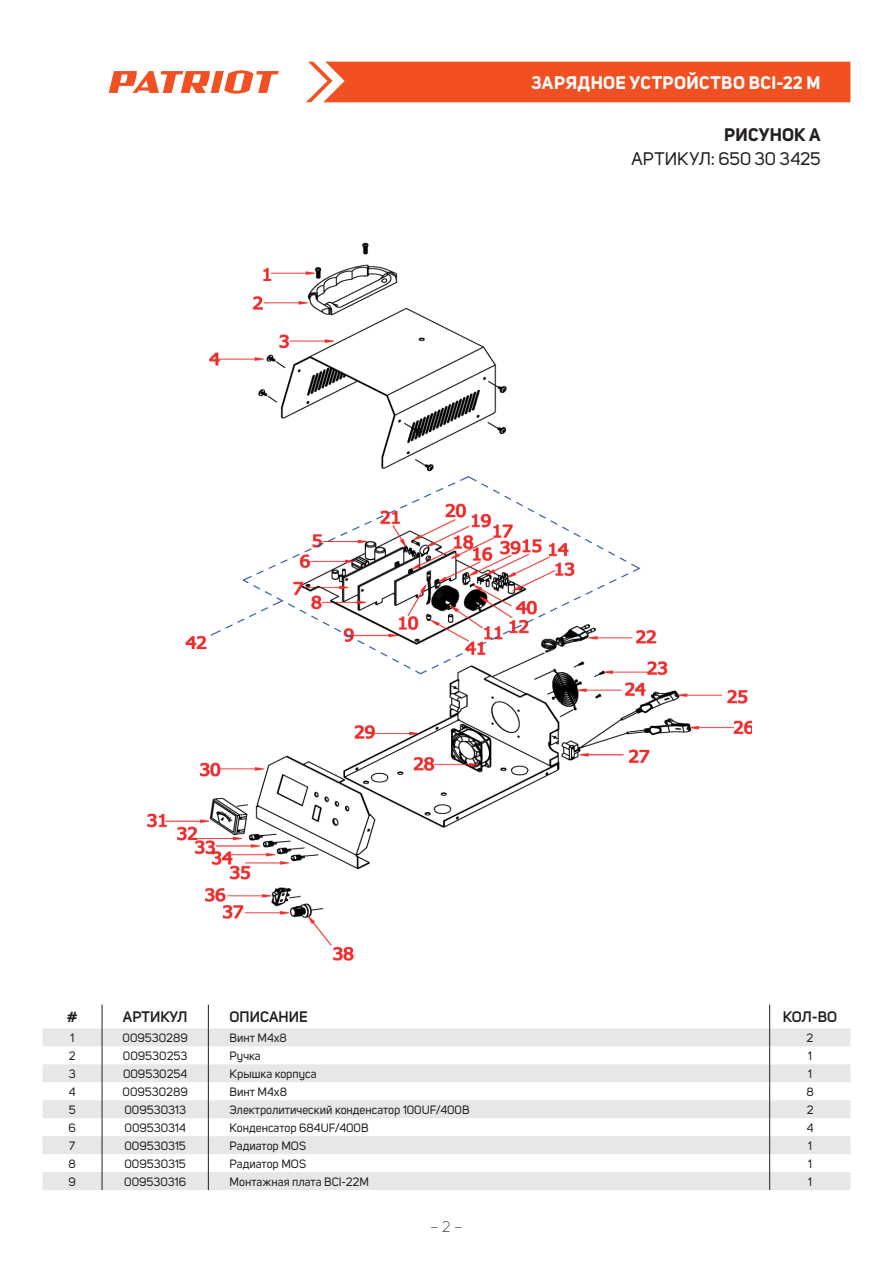
<style>
.page{position:relative;width:893px;height:1263px;background:#fff}
.page>*{position:absolute;margin:0;border:0;box-sizing:border-box;transform-origin:0 0}
.t1{font:700 18px "Uni Sans";letter-spacing:.025em;color:#fff}
.t2{font:18px "Uni Sans";color:#231f20}
.t3{font:700 18px "Uni Sans";letter-spacing:.01em;color:#231f20}
.t4{font:600 15px "Uni Sans";color:#231f20}
.t5{font:300 15px "Uni Sans";color:#231f20}
.t6{font:12px "Uni Sans";color:#231f20}
</style>
<div class="page">
<div style="left:306px;top:62px;width:544px;height:40px;background:#f15122"></div>
<svg style="left:109px;top:70px;width:170px;height:24px"></svg>
<svg style="left:43px;top:1028px;width:807px;height:162px;fill:#e6e7e9"></svg>
<svg style="left:102px;top:1005px;width:1px;height:185px"></svg>
<svg style="left:208px;top:1005px;width:1px;height:185px"></svg>
<svg style="left:769px;top:1005px;width:1px;height:185px"></svg>
<img style="left:147px;top:242px;width:605px;height:719px">
<h1 class="t1" style="left:531px;top:72px;width:291px">ЗАРЯДНОЕ УСТРОЙСТВО BCI-22 M</h1>
<h1 class="t3" style="left:724px;top:123px;width:98px">РИСУНОК A</h1>
<h1 class="t2" style="left:631px;top:148px;width:191px">АРТИКУЛ: 650 30 3425</h1>
<p class="t4" style="left:67px;top:1008px;width:12px">#</p>
<p class="t4" style="left:123px;top:1008px;width:66px">АРТИКУЛ</p>
<p class="t4" style="left:230px;top:1008px;width:80px">ОПИСАНИЕ</p>
<p class="t4" style="left:783px;top:1008px;width:56px">КОЛ-ВО</p>
<p class="t6" style="left:70px;top:1031px;width:5px">1</p>
<p class="t6" style="left:123px;top:1031px;width:67px">009530289</p>
<p class="t6" style="left:230px;top:1031px;width:59px">Винт М4х8</p>
<p class="t6" style="left:807px;top:1031px;width:8px">2</p>
<p class="t6" style="left:69px;top:1049px;width:8px">2</p>
<p class="t6" style="left:123px;top:1049px;width:66px">009530253</p>
<p class="t6" style="left:230px;top:1049px;width:33px">Ручка</p>
<p class="t6" style="left:808px;top:1049px;width:5px">1</p>
<p class="t6" style="left:69px;top:1067px;width:8px">3</p>
<p class="t6" style="left:123px;top:1067px;width:66px">009530254</p>
<p class="t6" style="left:230px;top:1067px;width:89px">Крышка корпуса</p>
<p class="t6" style="left:808px;top:1067px;width:5px">1</p>
<p class="t6" style="left:69px;top:1085px;width:8px">4</p>
<p class="t6" style="left:123px;top:1085px;width:67px">009530289</p>
<p class="t6" style="left:230px;top:1085px;width:59px">Винт М4х8</p>
<p class="t6" style="left:806px;top:1085px;width:9px">8</p>
<p class="t6" style="left:69px;top:1103px;width:8px">5</p>
<p class="t6" style="left:124px;top:1103px;width:63px">009530313</p>
<p class="t6" style="left:230px;top:1103px;width:241px">Электролитический конденсатор 100UF/400В</p>
<p class="t6" style="left:807px;top:1103px;width:8px">2</p>
<p class="t6" style="left:69px;top:1121px;width:9px">6</p>
<p class="t6" style="left:125px;top:1121px;width:63px">009530314</p>
<p class="t6" style="left:230px;top:1121px;width:140px">Конденсатор 684UF/400В</p>
<p class="t6" style="left:807px;top:1121px;width:8px">4</p>
<p class="t6" style="left:69px;top:1139px;width:8px">7</p>
<p class="t6" style="left:124px;top:1139px;width:63px">009530315</p>
<p class="t6" style="left:230px;top:1139px;width:78px">Радиатор MOS</p>
<p class="t6" style="left:808px;top:1139px;width:5px">1</p>
<p class="t6" style="left:69px;top:1157px;width:9px">8</p>
<p class="t6" style="left:124px;top:1157px;width:63px">009530315</p>
<p class="t6" style="left:230px;top:1157px;width:78px">Радиатор MOS</p>
<p class="t6" style="left:808px;top:1157px;width:5px">1</p>
<p class="t6" style="left:69px;top:1175px;width:9px">9</p>
<p class="t6" style="left:124px;top:1175px;width:63px">009530316</p>
<p class="t6" style="left:230px;top:1175px;width:141px">Монтажная плата BCI-22M</p>
<p class="t6" style="left:808px;top:1175px;width:5px">1</p>
<p class="t5" style="left:430px;top:1218px;width:34px">– 2 –</p>
</div>
